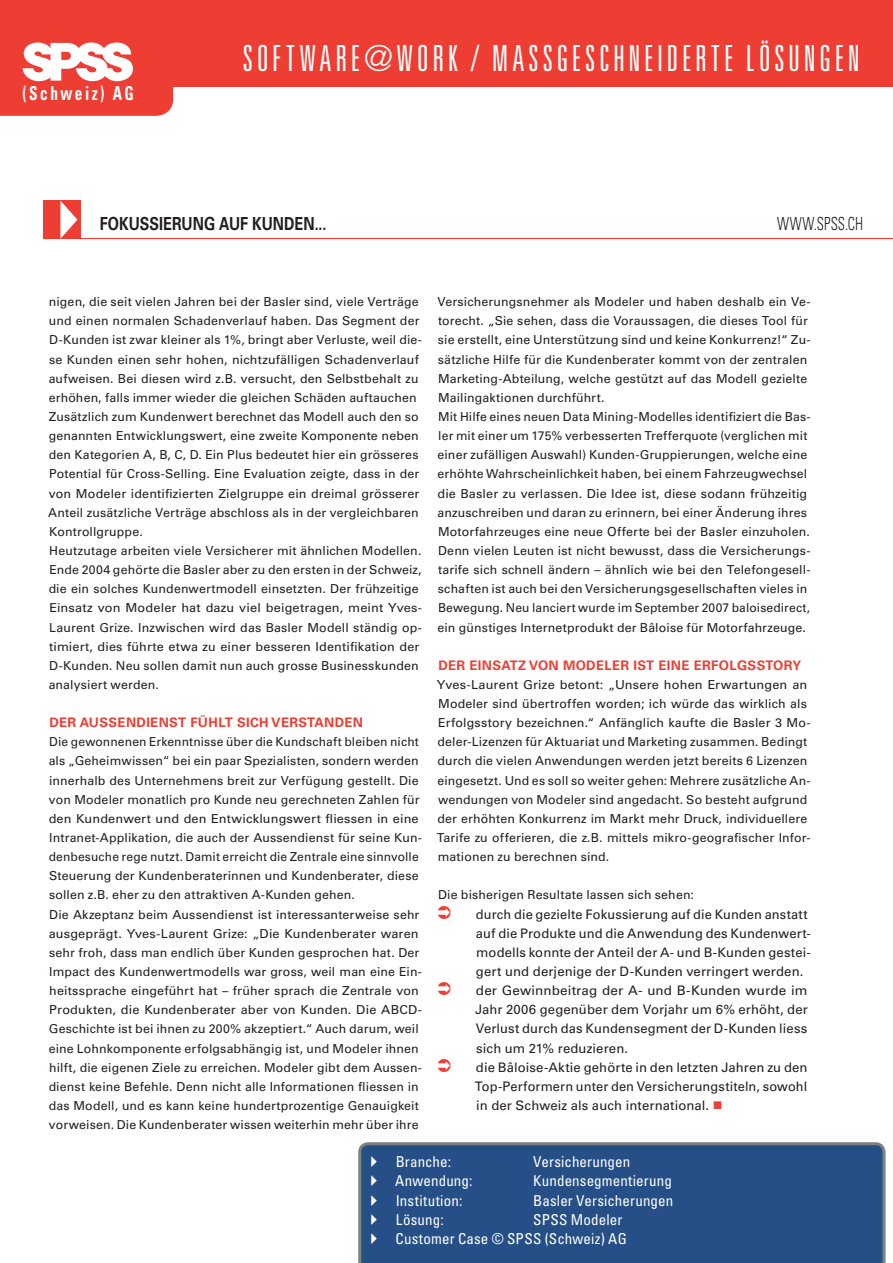
<style>
.page{position:relative;width:893px;height:1263px;background:#fff}
.page>*{position:absolute;margin:0;border:0;box-sizing:border-box;transform-origin:0 0}
.t1{font:300 ultra-condensed 36px "Univers LT Std";letter-spacing:.105em;color:#fff}
.t2{font:700 condensed 19.2px "Univers LT Std";letter-spacing:.16em;color:#fff;scale:.8 1}
.Haupttitel{font:700 18px "Univers LT Std";color:#231f20;scale:.8 1}
.WWW_SPSS_CH{font:300 condensed 18px "Univers LT Std";letter-spacing:.01em;color:#231f20;scale:.8 1}
.Kästchen{font:condensed 15px "Univers LT Std";letter-spacing:.01em;color:#fff}
.Aufzählung{font:13.2px/19.2px "Univers LT Std";letter-spacing:.01em;color:#231f20;text-align:justify}
.Zwischentitel_rot{font:700 13.2px "Univers LT Std";letter-spacing:.025em;color:#ee3e34}
.Brottext_normal{font:12.3px/19.2px "Univers LT Std";letter-spacing:.01em;color:#231f20}
.s1{color:#ee3e34}
</style>
<div class="page">
<div style="left:0;top:0;width:893px;height:87px;background:#ee3e34"></div>
<svg style="left:0;top:42px;width:173px;height:74px"></svg>
<hr style="left:43px;top:238px;width:850px;height:1px;background:#ee3e34">
<div style="left:43px;top:201px;width:38px;height:38px;background:#ee3e34"></div>
<svg style="left:60px;top:201px;width:17px;height:38px"></svg>
<div style="left:358px;top:1142px;width:527px;height:121px;background:#254f86"></div>
<svg style="left:372px;top:1156px;width:5px;height:11px"></svg>
<svg style="left:372px;top:1175px;width:5px;height:11px"></svg>
<svg style="left:372px;top:1194px;width:5px;height:11px"></svg>
<svg style="left:372px;top:1214px;width:5px;height:11px"></svg>
<svg style="left:372px;top:1233px;width:5px;height:11px"></svg>
<h2 class="t2" style="left:23px;top:82px;width:141px">(Schweiz) AG</h2>
<h1 class="t1" style="left:243px;top:40px;width:618px">SOFTWARE@WORK / MASSGESCHNEIDERTE LÖSUNGEN</h1>
<p class="Haupttitel" style="left:100px;top:213px;width:285px">FOKUSSIERUNG AUF KUNDEN...</p>
<p class="WWW_SPSS_CH" style="left:777px;top:212px;width:109px">WWW.SPSS.CH</p>
<p class="Brottext_normal" style="left:49px;top:292px;width:375px">nigen, die seit vielen Jahren bei der Basler sind, viele Verträge und einen normalen Schadenverlauf haben. Das Segment der D-Kunden ist zwar kleiner als 1%, bringt aber Verluste, weil die&shy;se Kunden einen sehr hohen, nichtzufälligen Schadenverlauf aufweisen. Bei diesen wird z.B. versucht, den Selbstbehalt zu erhöhen, falls immer wieder die gleichen Schäden auftauchen</p>
<p class="Brottext_normal" style="left:48px;top:407px;width:373px;text-align:justify">Zusätzlich zum Kundenwert berechnet das Modell auch den so genannten Entwicklungswert, eine zweite Komponente neben den Kategorien A, B, C, D. Ein Plus bedeutet hier ein grösseres Potential für Cross-Selling. Eine Evaluation zeigte, dass in der von Modeler identifizierten Zielgruppe ein dreimal grösserer Anteil zusätzliche Verträge abschloss als in der vergleichbaren Kontrollgruppe.</p>
<p class="Brottext_normal" style="left:49px;top:541px;width:375px">Heutzutage arbeiten viele Versicherer mit ähnlichen Modellen.<br>Ende 2004 gehörte die Basler aber zu den ersten in der Schweiz, die ein solches Kundenwertmodell einsetzten. Der frühzeitige Einsatz von Modeler hat dazu viel beigetragen, meint Yves-Laurent Grize. Inzwischen wird das Basler Modell ständig op&shy;timiert, dies führte etwa zu einer besseren Identifikation der D-Kunden. Neu sollen damit nun auch grosse Businesskunden analysiert werden.</p>
<p class="Zwischentitel_rot" style="left:50px;top:715px;width:315px">DER AUSSENDIENST FÜHLT SICH VERSTANDEN</p>
<p class="Brottext_normal" style="left:49px;top:732px;width:375px">Die gewonnenen Erkenntnisse über die Kundschaft bleiben nicht als „Geheimwissen“ bei ein paar Spezialisten, sondern werden innerhalb des Unternehmens breit zur Verfügung gestellt. Die von Modeler monatlich pro Kunde neu gerechneten Zahlen für den Kundenwert und den Entwicklungswert fliessen in eine Intranet-Applikation, die auch der Aussendienst für seine Kun&shy;denbesuche rege nutzt. Damit erreicht die Zentrale eine sinnvolle Steuerung der Kundenberaterinnen und Kundenberater, diese sollen z.B. eher zu den attraktiven A-Kunden gehen.</p>
<p class="Brottext_normal" style="left:49px;top:905px;width:375px">Die Akzeptanz beim Aussendienst ist interessanterweise sehr ausgeprägt. Yves-Laurent Grize: „Die Kundenberater waren sehr froh, dass man endlich über Kunden gesprochen hat. Der Impact des Kundenwertmodells war gross, weil man eine Ein&shy;heitssprache eingeführt hat – früher sprach die Zentrale von Produkten, die Kundenberater aber von Kunden. Die ABCD-Geschichte ist bei ihnen zu 200% akzeptiert.“ Auch darum, weil eine Lohnkomponente erfolgsabhängig ist, und Modeler ihnen hilft, die eigenen Ziele zu erreichen. Modeler gibt dem Aussen&shy;dienst keine Befehle. Denn nicht alle Informationen fliessen in das Modell, und es kann keine hundertprozentige Genauigkeit vorweisen. Die Kundenberater wissen weiterhin mehr über ihre</p>
<p class="Brottext_normal" style="left:438px;top:292px;width:375px">Versicherungsnehmer als Modeler und haben deshalb ein Ve&shy;torecht. „Sie sehen, dass die Voraussagen, die dieses Tool für sie erstellt, eine Unterstützung sind und keine Konkurrenz!“ Zu&shy;sätzliche Hilfe für die Kundenberater kommt von der zentralen Marketing-Abteilung, welche gestützt auf das Modell gezielte Mailingaktionen durchführt.</p>
<p class="Brottext_normal" style="left:437px;top:407px;width:375px">Mit Hilfe eines neuen Data Mining-Modelles identifiziert die Bas&shy;ler mit einer um 175% verbesserten Trefferquote (verglichen mit einer zufälligen Auswahl) Kunden-Gruppierungen, welche eine erhöhte Wahrscheinlichkeit haben, bei einem Fahrzeugwechsel die Basler zu verlassen. Die Idee ist, diese sodann frühzeitig anzuschreiben und daran zu erinnern, bei einer Änderung ihres Motorfahrzeuges eine neue Offerte bei der Basler einzuholen.<br>Denn vielen Leuten ist nicht bewusst, dass die Versicherungs&shy;tarife sich schnell ändern – ähnlich wie bei den Telefongesell&shy;schaften ist auch bei den Versicherungsgesellschaften vieles in Bewegung. Neu lanciert wurde im September 2007 baloisedirect, ein günstiges Internetprodukt der Bâloise für Motorfahrzeuge.</p>
<p class="Zwischentitel_rot" style="left:438px;top:657px;width:364px">DER EINSATZ VON MODELER IST EINE ERFOLGSSTORY</p>
<p class="Brottext_normal" style="left:437px;top:675px;width:375px">Yves-Laurent Grize betont: „Unsere hohen Erwartungen an Modeler sind übertroffen worden; ich würde das wirklich als Erfolgsstory bezeichnen.“ Anfänglich kaufte die Basler 3 Mo&shy;deler-Lizenzen für Aktuariat und Marketing zusammen. Bedingt durch die vielen Anwendungen werden jetzt bereits 6 Lizenzen eingesetzt. Und es soll so weiter gehen: Mehrere zusätzliche An&shy;wendungen von Modeler sind angedacht. So besteht aufgrund der erhöhten Konkurrenz im Markt mehr Druck, individuellere Tarife zu offerieren, die z.B. mittels mikro-geografischer Infor&shy;mationen zu berechnen sind.</p>
<p class="Brottext_normal" style="left:438px;top:885px;width:257px">Die bisherigen Resultate lassen sich sehen:</p>
<p class="Aufzählung" style="left:476px;top:904px;width:336px;text-align:left">durch die gezielte Fokussierung auf die Kunden anstatt auf die Produkte und die Anwendung des Kundenwert&shy;modells konnte der Anteil der A- und B-Kunden gestei&shy;gert und derjenige der D-Kunden verringert werden.</p>
<p class="Aufzählung" style="left:475px;top:981px;width:334px">der Gewinnbeitrag der A- und B-Kunden wurde im Jahr 2006 gegenüber dem Vorjahr um 6% erhöht, der Verlust durch das Kundensegment der D-Kunden liess sich um 21% reduzieren.</p>
<p class="Aufzählung" style="left:475px;top:1057px;width:334px">die Bâloise-Aktie gehörte in den letzten Jahren zu den Top-Performern unter den Versicherungstiteln, sowohl in der Schweiz als auch international. <span class="s1">■</span></p>
<p class="Kästchen" style="left:396px;top:1152px;width:57px">Branche:</p>
<p class="Kästchen" style="left:533px;top:1152px;width:98px">Versicherungen</p>
<p class="Kästchen" style="left:395px;top:1171px;width:79px">Anwendung:</p>
<p class="Kästchen" style="left:533px;top:1171px;width:140px">Kundensegmentierung</p>
<p class="Kästchen" style="left:396px;top:1191px;width:68px">Institution:</p>
<p class="Kästchen" style="left:533px;top:1191px;width:141px">Basler Versicherungen</p>
<p class="Kästchen" style="left:396px;top:1210px;width:49px">Lösung:</p>
<p class="Kästchen" style="left:533px;top:1210px;width:91px">SPSS Modeler</p>
<p class="Kästchen" style="left:396px;top:1229px;width:233px">Customer Case © SPSS (Schweiz) AG</p>
</div>
